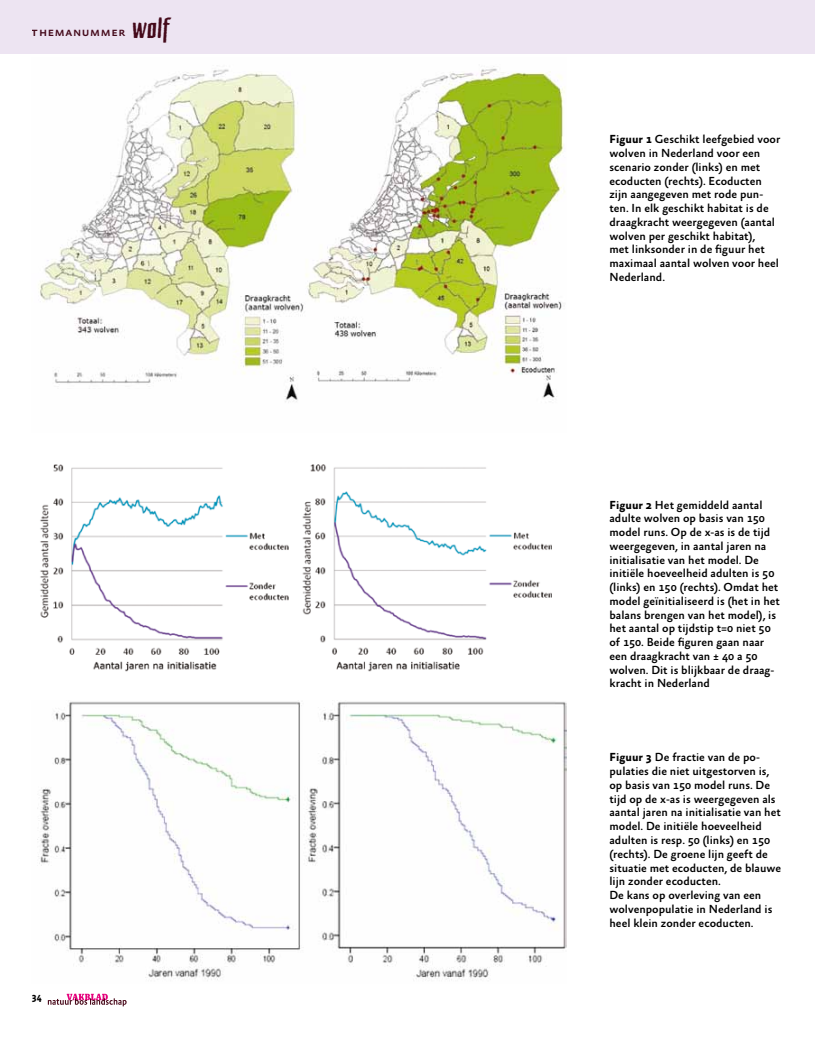
<style>
.page{position:relative;width:815px;height:1046px;background:#fff}
.page>*{position:absolute;margin:0;border:0;box-sizing:border-box;transform-origin:0 0}
.t1{font:12.5px "Absara Sans TF Medium SC";letter-spacing:.05em;color:#4a0b1c}
.t2{font:500 11.88px/13.8px "Absara Sans";color:#000}
.t3{font:500 10.38px "Absara Sans TF Head";color:#000}
.s1{font-family:"Newberlin Bold Rough";font-size:25px}
.s2{font-weight:700}
</style>
<div class="page">
<div style="left:0;top:0;width:815px;height:53px;background:#ede4f2"></div>
<img style="left:38px;top:66px;width:527px;height:336px">
<img style="left:302px;top:464px;width:249px;height:207px">
<img style="left:40px;top:464px;width:249px;height:207px">
<img style="left:37px;top:701px;width:530px;height:280px">
<svg style="left:48px;top:993px;width:79px;height:13px"></svg>
<p class="t1" style="left:32px;top:25px;width:139px">themanummer <span class="s1">wolf</span></p>
<p class="t3" style="left:32px;top:991px;width:11px">34</p>
<p class="t2" style="left:609px;top:133px;width:172px"><span class="s2">Figuur 1</span> Geschikt leefgebied voor wolven in Nederland voor een scenario zonder (links) en met ecoducten (rechts). Ecoducten zijn aangegeven met rode pun&shy;ten. In elk geschikt habitat is de draagkracht weergegeven (aantal wolven per geschikt habitat),<br>met linksonder in de figuur het maximaal aantal wolven voor heel<br>Nederland.</p>
<p class="t2" style="left:609px;top:498px;width:172px"><span class="s2">Figuur 2</span> Het gemiddeld aantal adulte wolven op basis van 150 model runs. Op de x-as is de tijd weergegeven, in aantal jaren na initialisatie van het model. De initiële hoeveelheid adulten is 50 (links) en 150 (rechts). Omdat het model geïnitialiseerd is (het in het balans brengen van het model), is het aantal op tijdstip t=0 niet 50 of 150. Beide figuren gaan naar een draagkracht van ± 40 a 50 wolven. Dit is blijkbaar de draag&shy;kracht in Nederland</p>
<p class="t2" style="left:609px;top:751px;width:173px"><span class="s2">Figuur 3</span> De fractie van de po&shy;pulaties die niet uitgestorven is, op basis van 150 model runs. De tijd op de x-as is weergegeven als aantal jaren na initialisatie van het model. De initiële hoeveelheid adulten is resp. 50 (links) en 150 (rechts). De groene lijn geeft de situatie met ecoducten, de blauwe lijn zonder ecoducten.<br>De kans op overleving van een wolvenpopulatie in Nederland is heel klein zonder ecoducten.</p>
</div>
